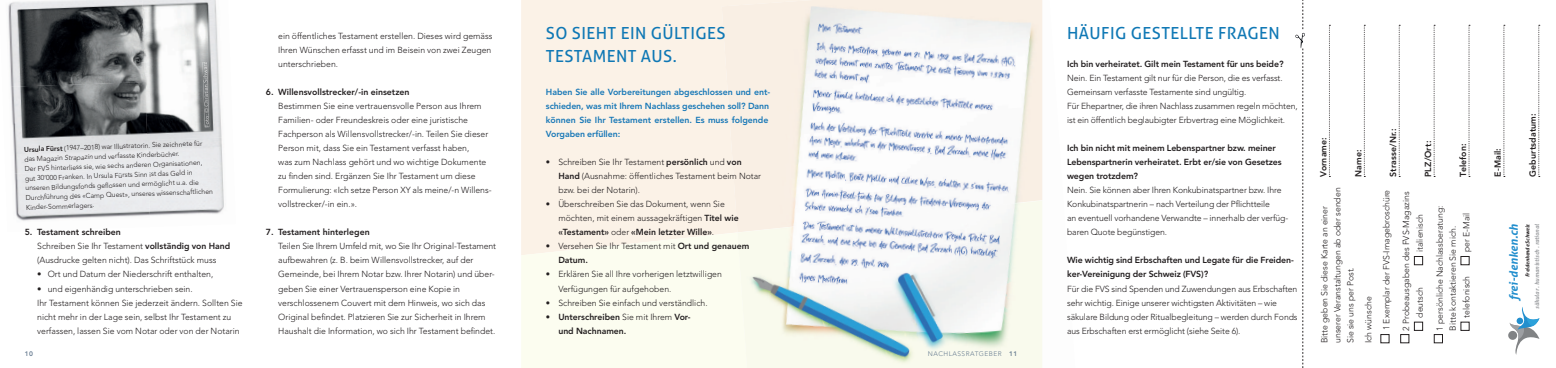
<style>
.page{position:relative;width:1556px;height:368px;background:#fff}
.page>*{position:absolute;margin:0;border:0;box-sizing:border-box;transform-origin:0 0}
.t1{font:16.62px/23.6px "Aller";letter-spacing:.025em;color:#0f78b5}
.t2{font:italic 700 11.55px "Aller";color:#238fce}
.t3{font:300 8.75px/14px "Avenir LT";color:#231f20}
.t4{font:800 8.75px/14px "Avenir LT";letter-spacing:-.01em;color:#231f20}
.t5{font:800 8.75px/14px "Avenir LT";letter-spacing:-.005em;color:#1878b7}
.t6{font:800 8.75px "Avenir LT";letter-spacing:.015em;color:#231f20}
.t7{font:800 8.75px "Avenir LT";letter-spacing:.01em;color:#231f20}
.t8{font:300 7px/9.6px "Avenir LT";color:#231f20}
.t9{font:300 6.56px "Avenir LT";letter-spacing:.075em;color:#667b90}
.t10{font:800 6.56px "Avenir LT";color:#667b90}
.t11{font:italic 700 5.77px "Aller";color:#9d9fa2}
.t12{font:italic 700 5.34px "Aller";color:#231f20}
.s1{font-weight:800}
.s2{font-style:italic}
.s3{font-weight:300}
</style>
<div class="page">
<div style="left:521px;top:0;width:200px;height:232px;background:#fbf2e7"></div>
<svg style="left:521px;top:232px;width:216px;height:135px;fill:#fcfdf0"></svg>
<img style="left:721px;top:0;width:321px;height:232px">
<img style="left:737px;top:200px;width:305px;height:167px">
<img style="left:8px;top:0;width:134px;height:82px">
<img style="left:142px;top:0;width:80px;height:137px">
<img style="left:10px;top:82px;width:138px;height:87px">
<img style="left:147px;top:137px;width:77px;height:79px">
<img style="left:14px;top:169px;width:136px;height:52px">
<div style="left:1400px;top:333px;width:8px;height:9px;border:1px solid #231f20"></div>
<div style="left:1413px;top:256px;width:9px;height:8px;border:1px solid #231f20"></div>
<div style="left:1433px;top:333px;width:9px;height:9px;border:1px solid #231f20"></div>
<div style="left:1460px;top:256px;width:9px;height:8px;border:1px solid #231f20"></div>
<svg style="left:1329px;top:25px;width:1px;height:152px"></svg>
<svg style="left:1363px;top:25px;width:2px;height:152px"></svg>
<svg style="left:1398px;top:25px;width:1px;height:152px"></svg>
<svg style="left:1433px;top:25px;width:1px;height:152px"></svg>
<svg style="left:1468px;top:25px;width:1px;height:152px"></svg>
<svg style="left:1503px;top:25px;width:1px;height:152px"></svg>
<svg style="left:1538px;top:25px;width:1px;height:152px"></svg>
<svg style="left:1509px;top:307px;width:30px;height:47px"></svg>
<img style="left:202px;top:62px;width:7px;height:65px">
<svg style="left:1295px;top:0;width:9px;height:367px"></svg>
<p class="t8" style="left:24px;top:144px;width:189px;rotate:-2deg"><span class="s1">Ursula Fürst</span> (1947–2018) war Illustratorin. Sie zeichnete für das Magazin <span class="s2">Strapazin</span> und verfasste Kinderbücher.<br>Der FVS hinterliess sie, wie sechs anderen Organisationen, gut 30’000 Franken. In Ursula Fürsts Sinn ist das Geld in unseren Bildungsfonds gefl ossen und ermöglicht u.a. die Durchführung des «Camp Quest», unseres wissenschaftlichen Kinder-Sommerlagers.</p>
<p class="t3" style="left:37px;top:225px;width:195px;text-indent:-12px"><span class="s1">5. Testament schreiben<br></span>Schreiben Sie Ihr Testament <span class="s1">vollständig von Hand </span>(Ausdrucke gelten nicht). Das Schriftstück muss</p>
<p class="t3" style="left:37px;top:267px;width:177px">• Ort und Datum der Niederschrift enthalten,</p>
<p class="t3" style="left:37px;top:281px;width:207px">• und eigenhändig unterschrieben sein.<br>Ihr Testament können Sie jederzeit ändern. Sollten Sie nicht mehr in der Lage sein, selbst Ihr Testament zu verfassen, lassen Sie vom Notar oder von der Notarin</p>
<p class="t3" style="left:278px;top:29px;width:216px">ein öffentliches Testament erstellen. Dieses wird gemäss<br>Ihren Wünschen erfasst und im Beisein von zwei Zeugen unterschrieben.</p>
<p class="t4" style="left:266px;top:85px;width:145px">6. Willensvollstrecker/-in einsetzen</p>
<p class="t3" style="left:278px;top:99px;width:215px">Bestimmen Sie eine vertrauensvolle Person aus Ihrem Familien- oder Freundeskreis oder eine juristische Fachperson als Willensvollstrecker/-in. Teilen Sie dieser Person mit, dass Sie ein Testament verfasst haben,<br>was zum Nachlass gehört und wo wichtige Dokumente zu finden sind. Ergänzen Sie Ihr Testament um diese Formulierung: «Ich setze Person XY als meine/-n Willens&shy;vollstrecker/-in ein.».</p>
<p class="t4" style="left:266px;top:225px;width:105px">7. Testament hinterlegen</p>
<p class="t3" style="left:278px;top:239px;width:219px">Teilen Sie Ihrem Umfeld mit, wo Sie Ihr Original-Testament aufbewahren (z. B. beim Willensvollstrecker, auf der Gemeinde, bei Ihrem Notar bzw. Ihrer Notarin) und über&shy;geben Sie einer Vertrauensperson eine Kopie in verschlossenem Couvert mit dem Hinweis, wo sich das Original befindet. Platzieren Sie zur Sicherheit in Ihrem Haushalt die Information, wo sich Ihr Testament befindet.</p>
<h1 class="t1" style="left:546px;top:21px;width:181px">SO SIEHT EIN GÜLTIGES<br>TESTAMENT AUS.</h1>
<p class="t5" style="left:546px;top:85px;width:226px">Haben Sie alle Vorbereitungen abgeschlossen und ent&shy;schieden, was mit Ihrem Nachlass geschehen soll? Dann können Sie Ihr Testament erstellen. Es muss folgende Vorgaben erfüllen:</p>
<p class="t3" style="left:558px;top:155px;width:204px;text-indent:-12px">• Schreiben Sie Ihr Testament <span class="s1">persönlich</span> und <span class="s1">von<br>Hand</span> (Ausnahme: öffentliches Testament beim Notar bzw. bei der Notarin).</p>
<p class="t3" style="left:558px;top:197px;width:182px;text-indent:-12px">• Überschreiben Sie das Dokument, wenn Sie möchten, mit einem aussagekräftigen <span class="s1">Titel wie «Testament»</span> oder <span class="s1">«Mein letzter Wille»</span>.</p>
<p class="t3" style="left:558px;top:239px;width:192px;text-indent:-12px">• Versehen Sie Ihr Testament mit <span class="s1">Ort und genauem<br>Datum.</span></p>
<p class="t3" style="left:558px;top:267px;width:165px;text-indent:-12px">• Erklären Sie all Ihre vorherigen letztwilligen<br>Verfügungen für aufgehoben.</p>
<p class="t3" style="left:546px;top:295px;width:163px">• Schreiben Sie einfach und verständlich.</p>
<p class="t4" style="left:558px;top:309px;width:134px;text-indent:-12px"><span class="s3">•</span> Unterschreiben <span class="s3">Sie mit Ihrem</span> Vor&shy;und Nachnamen.</p>
<p class="t10" style="left:25px;top:349px;width:10px">10</p>
<p class="t9" style="left:927px;top:349px;width:91px">NACHLASSRATGEBER <span class="s1">11</span></p>
<h1 class="t1" style="left:1067px;top:21px;width:214px">HÄUFIG GESTELLTE FRAGEN</h1>
<p class="t4" style="left:1067px;top:57px;width:218px">Ich bin verheiratet. Gilt mein Testament für uns beide?</p>
<p class="t3" style="left:1067px;top:71px;width:232px">Nein. Ein Testament gilt nur für die Person, die es verfasst.<br>Gemeinsam verfasste Testamente sind ungültig.<br>Für Ehepartner, die ihren Nachlass zusammen regeln möchten, ist ein öffentlich beglaubigter Erbvertrag eine Möglichkeit.</p>
<p class="t4" style="left:1067px;top:141px;width:216px">Ich bin nicht mit meinem Lebenspartner bzw. meiner<br>Lebenspartnerin verheiratet. Erbt er/sie von Gesetzes wegen trotzdem?</p>
<p class="t3" style="left:1067px;top:183px;width:223px">Nein. Sie können aber Ihren Konkubinatspartner bzw. Ihre Konkubinatspartnerin – nach Verteilung der Pflichtteile<br>an eventuell vorhandene Verwandte – innerhalb der verfüg&shy;baren Quote begünstigen.</p>
<p class="t4" style="left:1067px;top:253px;width:228px">Wie wichtig sind Erbschaften und Legate für die Freiden&shy;ker-Vereinigung der Schweiz (FVS)?</p>
<p class="t3" style="left:1067px;top:281px;width:232px">Für die FVS sind Spenden und Zuwendungen aus Erbschaften sehr wichtig. Einige unserer wichtigsten Aktivitäten – wie säkulare Bildung oder Ritualbegleitung – werden durch Fonds aus Erbschaften erst ermöglicht (siehe Seite 6).</p>
<p class="t7" style="left:1318px;top:176px;width:41px;rotate:-90deg">Vorname:</p>
<p class="t4" style="left:1351px;top:176px;width:29px;rotate:-90deg">Name:</p>
<p class="t6" style="left:1387px;top:176px;width:50px;rotate:-90deg">Strasse/Nr.:</p>
<p class="t4" style="left:1420px;top:176px;width:38px;rotate:-90deg">PLZ/Ort:</p>
<p class="t4" style="left:1455px;top:176px;width:35px;rotate:-90deg">Telefon:</p>
<p class="t4" style="left:1490px;top:176px;width:30px;rotate:-90deg">E-Mail:</p>
<p class="t3" style="left:1317px;top:342px;width:157px;line-height:13px;rotate:-90deg">Bitte geben Sie diese Karte an einer unserer Veranstaltungen ab oder senden<br>Sie sie uns per Post.</p>
<p class="t3" style="left:1359px;top:329px;width:141px;line-height:17.9px;text-indent:-13px;rotate:-90deg">Ich wünsche<br>1 Exemplar der FVS-Imagebroschüre</p>
<p class="t3" style="left:1399px;top:317px;width:128px;line-height:13.7px;text-indent:-13px;rotate:-90deg">2 Probeausgaben des FVS-Magazins deutsch</p>
<p class="t3" style="left:1412px;top:251px;width:40px;rotate:-90deg">italienisch</p>
<p class="t3" style="left:1432px;top:330px;width:126px;rotate:-90deg">1 persönliche Nachlassberatung:</p>
<p class="t3" style="left:1459px;top:251px;width:41px;rotate:-90deg">per E-Mail</p>
<p class="t3" style="left:1445px;top:330px;width:106px;rotate:-90deg">Bitte kontaktieren Sie mich.</p>
<p class="t3" style="left:1459px;top:317px;width:43px;rotate:-90deg">telefonisch</p>
<p class="t6" style="left:1527px;top:176px;width:65px;rotate:-90deg">Geburtsdatum:</p>
<p class="t12" style="left:1523px;top:277px;width:55px;rotate:-90deg">Freidenkende Schweiz</p>
<p class="t11" style="left:1533px;top:308px;width:86px;rotate:-90deg">säkular. humanistisch . rational</p>
<h2 class="t2" style="left:1506px;top:300px;width:78px;rotate:-90deg">frei-denken.ch</h2>
</div>
